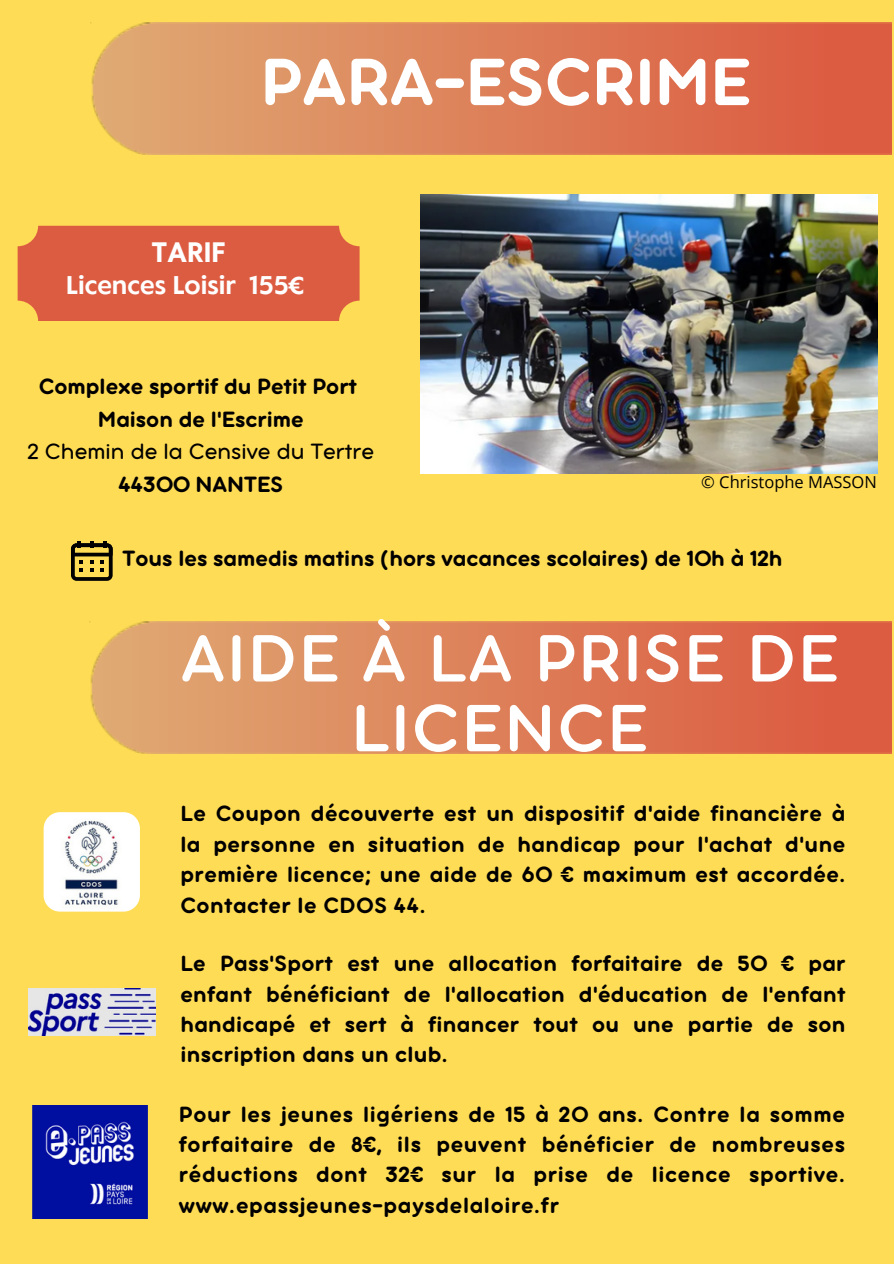
<style>
.page{position:relative;width:894px;height:1264px;background:#fff}
.page>*{position:absolute;margin:0;border:0;box-sizing:border-box;transform-origin:0 0}
.t1{font:72.45px/69.8px "Aristotelica Pro Tx Dmbld";letter-spacing:.03em;color:#fff;text-align:center}
.t2{font:72.45px "Aristotelica Pro Tx Bld";color:#fff}
.t3{font:700 26.4px "Klein Text";color:#fff}
.t4{font:24px/30.3px "Aristotelica Pro Tx Bld";letter-spacing:.015em;color:#000;text-align:justify}
.t5{font:700 24px "Klein Text";color:#fff}
.t6{font:16.5px "Open Sans";color:#000}
.s1{font-family:"Aristotelica Pro Tx"}
</style>
<div class="page">
<div style="left:0;top:0;width:893px;height:1263px;background:#ffdc55"></div>
<img style="left:44px;top:812px;width:96px;height:99px;border-radius:16px">
<img style="left:420px;top:194px;width:457px;height:279px">
<img style="left:89px;top:621px;width:801px;height:132px">
<img style="left:90px;top:22px;width:801px;height:132px">
<svg style="left:71px;top:541px;width:42px;height:40px;background:#87742c"></svg>
<img style="left:28px;top:988px;width:127px;height:47px">
<div style="left:18px;top:226px;width:341px;height:95px;background:#dc5c42;border-radius:20px"></div>
<img style="left:33px;top:1105px;width:115px;height:113px">
<h2 class="t2" style="left:260px;top:58px;width:492px">PARA-ESCRIME</h2>
<p class="t3" style="left:152px;top:238px;width:75px">TARIF</p>
<p class="t5" style="left:66px;top:273px;width:239px">Licences Loisir 155€</p>
<h2 class="t4" style="left:27px;top:372px;width:348px;line-height:32.7px;text-align:center">Complexe sportif du Petit Port<br>Maison de l'Escrime<br><span class="s1">2 Chemin de la Censive du Tertre<br></span>44300 NANTES</h2>
<p class="t6" style="left:701px;top:470px;width:177px">© Christophe MASSON</p>
<p class="t4" style="left:123px;top:545px;width:661px">Tous les samedis matins (hors vacances scolaires) de 10h à 12h</p>
<p class="t1" style="left:181px;top:629px;width:659px">AIDE À LA PRISE DE<br>LICENCE</p>
<h1 class="t4" style="left:180px;top:800px;width:666px">Le Coupon découverte est un dispositif d'aide financière à la personne en situation de handicap pour l'achat d'une première licence; une aide de 60 € maximum est accordée.<br>Contacter le CDOS 44.</h1>
<p class="t4" style="left:180px;top:950px;width:666px">Le Pass'Sport est une allocation forfaitaire de 50 € par enfant bénéficiant de l'allocation d'éducation de l'enfant handicapé et sert à financer tout ou une partie de son inscription dans un club.</p>
<h2 class="t4" style="left:179px;top:1100px;width:667px">Pour les jeunes ligériens de 15 à 20 ans. Contre la somme forfaitaire de 8€, ils peuvent bénéficier de nombreuses réductions dont 32€ sur la prise de licence sportive. www.epassjeunes-paysdelaloire.fr</h2>
</div>
